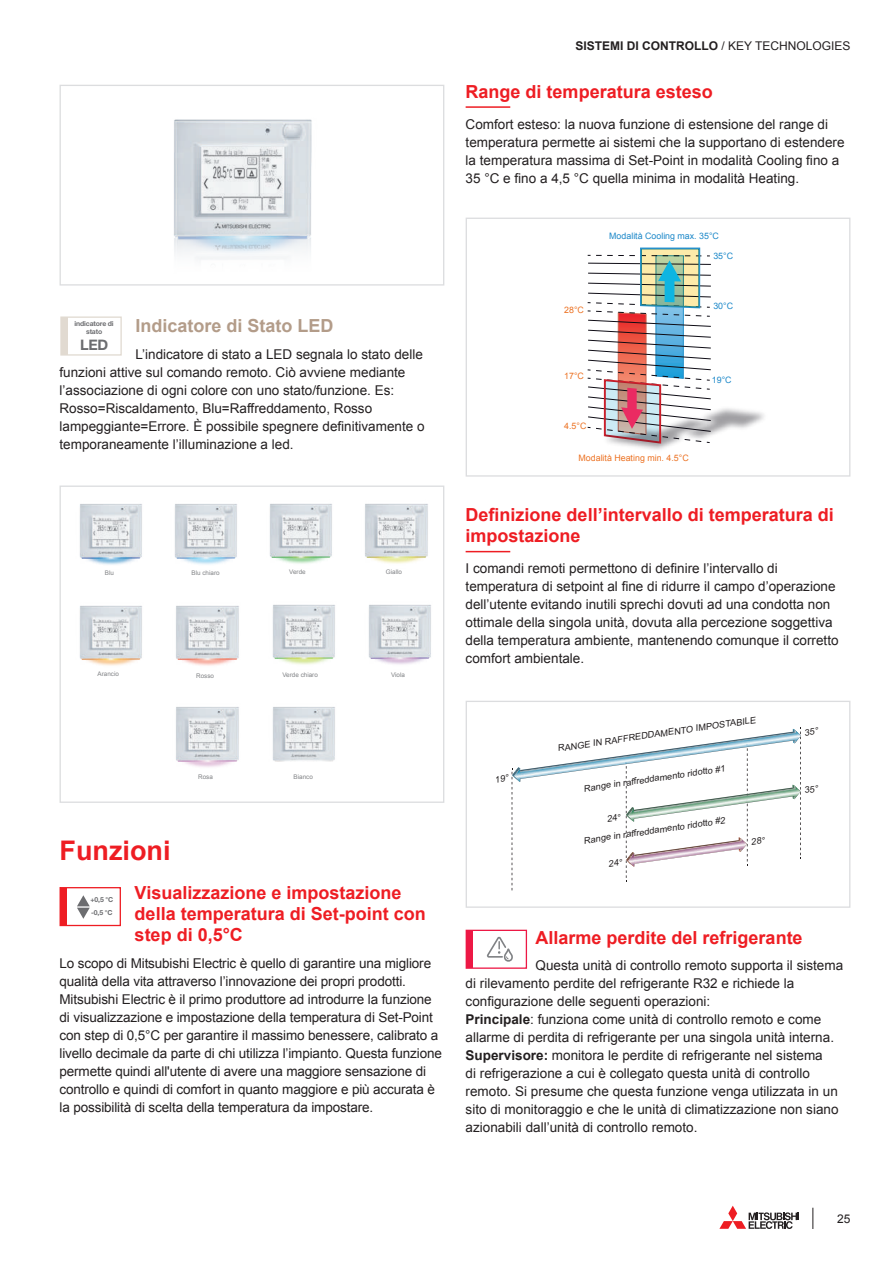
<style>
.page{position:relative;width:893px;height:1263px;background:#fff}
.page>*{position:absolute;margin:0;border:0;box-sizing:border-box;transform-origin:0 0}
.t1{font:700 27px "Arial";color:#ee1d23}
.t2{font:700 18px/21px "Arial";color:#ee1d23}
.t3{font:700 18px "Arial";color:#b39c89}
.t4{font:700 14.55px "Helvetica Neue";color:#6c6d70}
.t5{font:13.5px/18px "Arial";color:#231f20}
.t6{font:700 12px "Arial";color:#231f20}
.t7{font:12px "Arial";color:#231f20}
.t8{font:italic 9px "Arial";color:#231f20}
.t9{font:8.85px "Arial";color:#ec7223}
.t10{font:8.85px "Arial";color:#1c88c9}
.t11{font:700 6.9px/13.5px "Helvetica Neue";letter-spacing:-.02em;color:#6c6d70}
.t12{font:6.3px "Arial";color:#808285}
.s1{font-weight:400}
.s2{font-weight:700}
</style>
<div class="page">
<svg style="left:719px;top:1206px;width:80px;height:23px"></svg>
<svg style="left:812px;top:1208px;width:1px;height:21px"></svg>
<div style="left:466px;top:701px;width:384px;height:207px;border:1px solid #dcdddf"></div>
<hr style="left:466px;top:106px;width:44px;height:2px;background:#ee1d23">
<hr style="left:466px;top:551px;width:44px;height:1px;background:#ee1d23">
<div style="left:466px;top:218px;width:384px;height:259px;border:1px solid #dcdddf"></div>
<img style="left:557px;top:377px;width:79px;height:99px">
<img style="left:636px;top:408px;width:174px;height:68px">
<svg style="left:588px;top:247px;width:123px;height:198px"></svg>
<div style="left:60px;top:888px;width:7px;height:37px;background:#ee1d23"></div>
<div style="left:60px;top:887px;width:61px;height:39px;border:1px solid #ee1d23"></div>
<svg style="left:77px;top:895px;width:13px;height:24px"></svg>
<div style="left:60px;top:85px;width:384px;height:201px;border:1px solid #dcdddf"></div>
<img style="left:174px;top:119px;width:138px;height:141px">
<div style="left:60px;top:485px;width:384px;height:318px;border:1px solid #dcdddf"></div>
<img style="left:79px;top:504px;width:63px;height:61px">
<img style="left:174px;top:504px;width:63px;height:61px">
<img style="left:269px;top:503px;width:63px;height:61px">
<img style="left:365px;top:503px;width:63px;height:61px">
<img style="left:79px;top:605px;width:63px;height:61px">
<img style="left:176px;top:605px;width:63px;height:61px">
<img style="left:272px;top:604px;width:63px;height:61px">
<img style="left:368px;top:604px;width:63px;height:61px">
<img style="left:176px;top:707px;width:63px;height:60px">
<img style="left:272px;top:707px;width:63px;height:55px">
<div style="left:61px;top:317px;width:6px;height:38px;background:#e1dad1"></div>
<div style="left:60px;top:316px;width:62px;height:40px;border:1px solid #e1dad1"></div>
<div style="left:466px;top:931px;width:7px;height:37px;background:#ed1845"></div>
<div style="left:466px;top:930px;width:61px;height:39px;border:1px solid #ed1845"></div>
<svg style="left:485px;top:936px;width:29px;height:33px"></svg>
<svg style="left:511px;top:727px;width:290px;height:164px"></svg>
<h2 class="t3" style="left:135px;top:314px;width:200px">Indicatore di Stato LED</h2>
<p class="t5" style="left:60px;top:345px;width:367px;text-indent:76px">L’indicatore di stato a LED segnala lo stato delle funzioni attive sul comando remoto. Ciò avviene mediante l’associazione di ogni colore con uno stato/funzione. Es:<br>Rosso=Riscaldamento, Blu=Raffreddamento, Rosso lampeggiante=Errore. È possibile spegnere definitivamente o temporaneamente l’illuminazione a led.</p>
<p class="t11" style="left:75px;top:319px;width:41px;line-height:8.2px;text-align:center">indicatore di stato</p>
<p class="t4" style="left:80px;top:333px;width:30px">LED</p>
<p class="t12" style="left:105px;top:569px;width:11px">Blu</p>
<p class="t12" style="left:192px;top:569px;width:30px">Blu chiaro</p>
<p class="t12" style="left:289px;top:568px;width:18px">Verde</p>
<p class="t12" style="left:386px;top:568px;width:18px">Giallo</p>
<p class="t12" style="left:98px;top:670px;width:23px">Arancio</p>
<p class="t12" style="left:196px;top:671px;width:19px">Rosso</p>
<p class="t12" style="left:282px;top:671px;width:37px">Verde chiaro</p>
<p class="t12" style="left:391px;top:671px;width:15px">Viola</p>
<h1 class="t1" style="left:60px;top:832px;width:112px">Funzioni</h1>
<p class="t12" style="left:198px;top:773px;width:16px">Rosa</p>
<p class="t12" style="left:294px;top:773px;width:21px">Bianco</p>
<h2 class="t2" style="left:135px;top:883px;width:293px">Visualizzazione e impostazione della temperatura di Set-point con step di 0,5°C</h2>
<p class="t5" style="left:60px;top:954px;width:384px">Lo scopo di Mitsubishi Electric è quello di garantire una migliore qualità della vita attraverso l’innovazione dei propri prodotti.<br>Mitsubishi Electric è il primo produttore ad introdurre la funzione di visualizzazione e impostazione della temperatura di Set-Point con step di 0,5°C per garantire il massimo benessere, calibrato a livello decimale da parte di chi utilizza l’impianto. Questa funzione permette quindi all'utente di avere una maggiore sensazione di controllo e quindi di comfort in quanto maggiore e più accurata è la possibilità di scelta della temperatura da impostare.</p>
<p class="t11" style="left:91px;top:893px;width:24px">+0,5 °C -0,5 °C</p>
<p class="t6" style="left:575px;top:37px;width:276px">SISTEMI DI CONTROLLO <span class="s1">/ KEY TECHNOLOGIES</span></p>
<h2 class="t2" style="left:466px;top:82px;width:249px">Range di temperatura esteso</h2>
<p class="t5" style="left:466px;top:115px;width:380px">Comfort esteso: la nuova funzione di estensione del range di temperatura permette ai sistemi che la supportano di estendere la temperatura massima di Set-Point in modalità Cooling fino a 35 °C e fino a 4,5 °C quella minima in modalità Heating.</p>
<p class="t10" style="left:609px;top:230px;width:111px">Modalità Cooling max. 35°C</p>
<p class="t9" style="left:564px;top:304px;width:21px">28°C</p>
<p class="t9" style="left:564px;top:370px;width:21px">17°C</p>
<p class="t9" style="left:564px;top:420px;width:24px">4.5°C</p>
<p class="t9" style="left:579px;top:453px;width:112px">Modalità Heating min. 4.5°C</p>
<p class="t10" style="left:713px;top:250px;width:21px">35°C</p>
<p class="t10" style="left:713px;top:300px;width:21px">30°C</p>
<p class="t10" style="left:712px;top:374px;width:21px">19°C</p>
<h2 class="t2" style="left:466px;top:505px;width:370px">Definizione dell’intervallo di temperatura di impostazione</h2>
<p class="t5" style="left:466px;top:559px;width:374px">I comandi remoti permettono di definire l’intervallo di temperatura di setpoint al fine di ridurre il campo d’operazione dell’utente evitando inutili sprechi dovuti ad una condotta non ottimale della singola unità, dovuta alla percezione soggettiva della temperatura ambiente, mantenendo comunque il corretto comfort ambientale.</p>
<p class="t8" style="left:557px;top:742px;width:201px;rotate:-8deg">RANGE IN RAFFREDDAMENTO IMPOSTABILE</p>
<p class="t8" style="left:583px;top:782px;width:144px;rotate:-8deg">Range in raffreddamento ridotto #1</p>
<p class="t8" style="left:583px;top:834px;width:144px;rotate:-8deg">Range in raffreddamento ridotto #2</p>
<h2 class="t2" style="left:536px;top:927px;width:269px">Allarme perdite del refrigerante</h2>
<p class="t5" style="left:466px;top:956px;width:379px;text-indent:70px">Questa unità di controllo remoto supporta il sistema di rilevamento perdite del refrigerante R32 e richiede la configurazione delle seguenti operazioni:<br><span class="s2">Principale</span>: funziona come unità di controllo remoto e come allarme di perdita di refrigerante per una singola unità interna.<br><span class="s2">Supervisore:</span> monitora le perdite di refrigerante nel sistema<br>di refrigerazione a cui è collegato questa unità di controllo remoto. Si presume che questa funzione venga utilizzata in un sito di monitoraggio e che le unità di climatizzazione non siano azionabili dall’unità di controllo remoto.</p>
<p class="t7" style="left:837px;top:1211px;width:15px">25</p>
</div>
